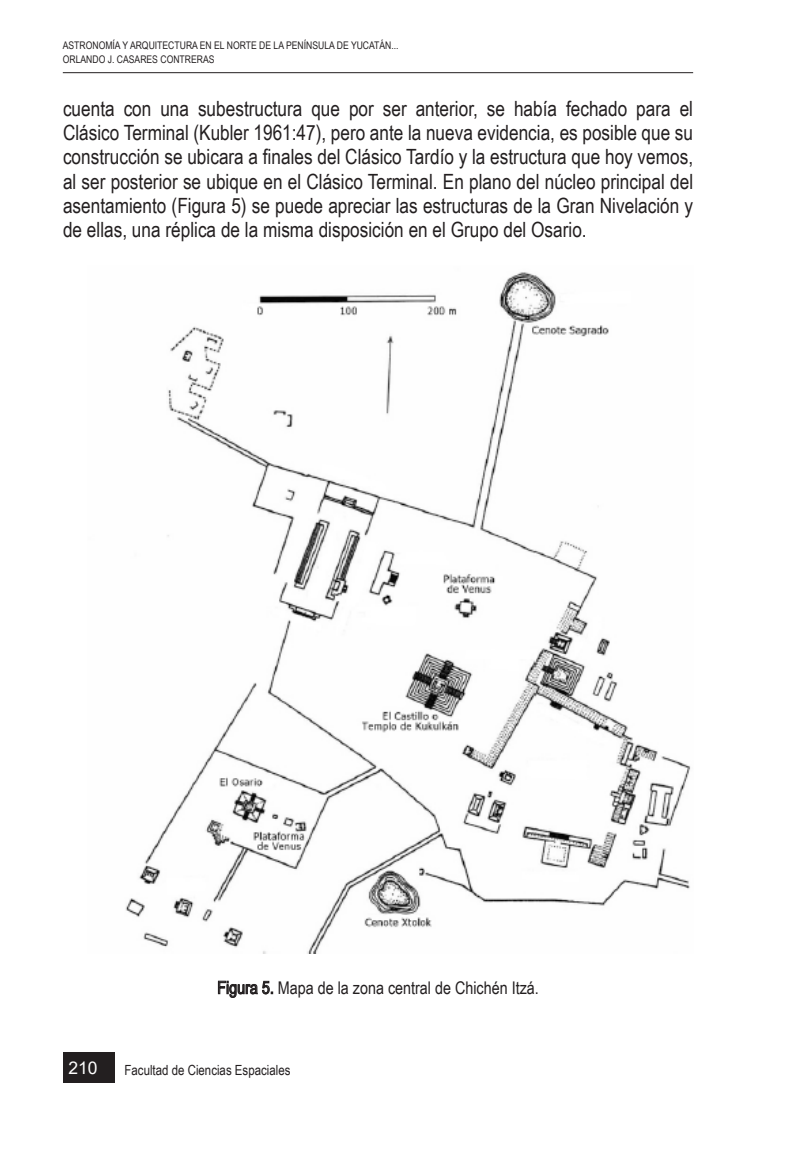
<style>
.page{position:relative;width:794px;height:1161px;background:#fff}
.page>*{position:absolute;margin:0;border:0;box-sizing:border-box;transform-origin:0 0}
.Subtitulo{font:21px/24.2px "Arial Narrow";color:#231f20;text-align:justify}
.Subtitulo-2{font:17.5px "Arial Narrow";color:#231f20}
.t1{font:17.5px "Arial";color:#fff}
.t2{font:14px "Arial Narrow";color:#231f20}
.t3{font:10.5px/14px "Arial Narrow";color:#231f20}
</style>
<div class="page">
<div style="left:63px;top:1052px;width:52px;height:30px;background:#231f20"></div>
<hr style="left:63px;top:72px;width:630px;height:1px;background:#231f20">
<img style="left:125px;top:272px;width:566px;height:682px">
<svg style="left:218px;top:980px;width:55px;height:18px"></svg>
<p class="t3" style="left:63px;top:38px;width:337px">ASTRONOMÍA Y ARQUITECTURA EN EL NORTE DE LA PENÍNSULA DE YUCATÁN...<br>ORLANDO J. CASARES CONTRERAS</p>
<p class="Subtitulo" style="left:63px;top:96px;width:631px">cuenta con una subestructura que por ser anterior, se había fechado para el Clásico Terminal (Kubler 1961:47), pero ante la nueva evidencia, es posible que su construcción se ubicara a finales del Clásico Tardío y la estructura que hoy vemos, al ser posterior se ubique en el Clásico Terminal. En plano del núcleo principal del asentamiento (Figura 5) se puede apreciar las estructuras de la Gran Nivelación y de ellas, una réplica de la misma disposición en el Grupo del Osario.</p>
<p class="Subtitulo-2" style="left:217px;top:975px;width:323px">Figura 5. Mapa de la zona central de Chichén Itzá.</p>
<p class="t1" style="left:68px;top:1056px;width:31px">210</p>
<p class="t2" style="left:124px;top:1060px;width:167px">Facultad de Ciencias Espaciales</p>
</div>
